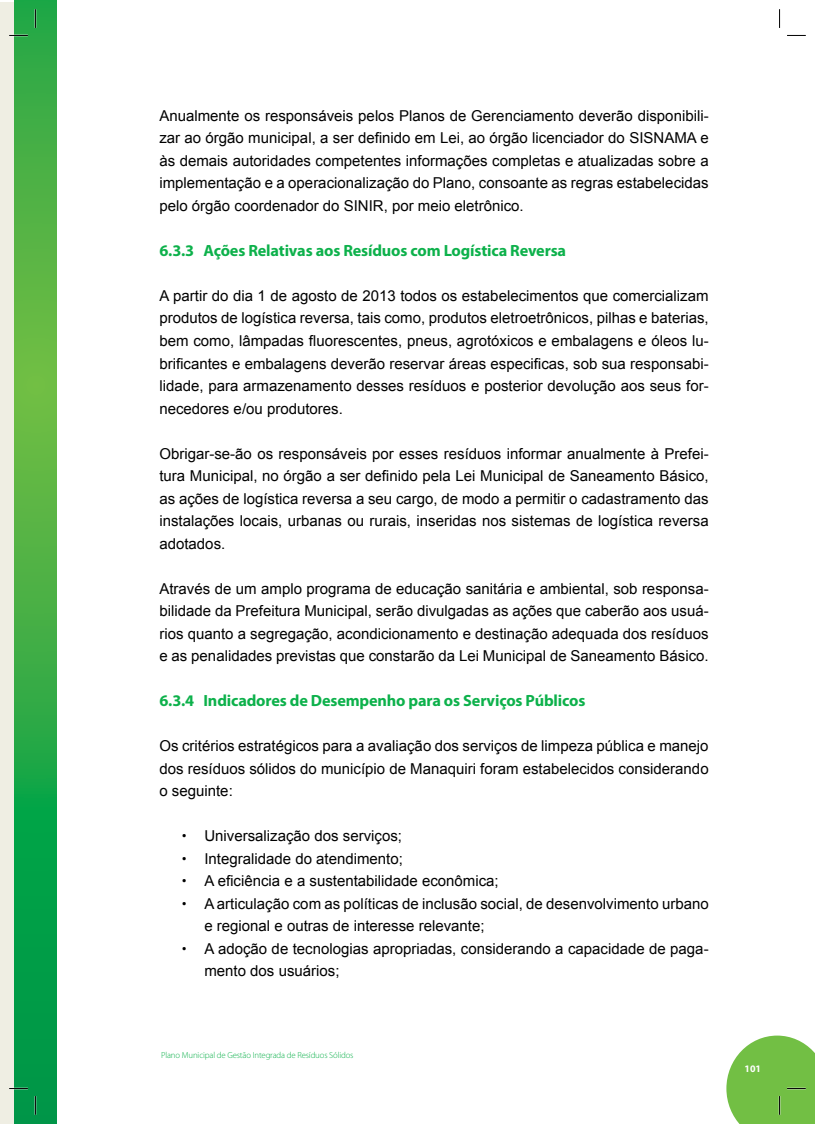
<style>
.page{position:relative;width:815px;height:1124px;background:#fff}
.page>*{position:absolute;margin:0;border:0;box-sizing:border-box;transform-origin:0 0}
.t1{font:700 16.25px "Myriad Pro";letter-spacing:-.01em;color:#0db14b}
.t2{font:15px/22.5px "Arial";color:#000;text-align:justify}
.t3{font:700 10px "Myriad Pro";color:#fff}
.t4{font:300 8.75px "Myriad Pro";letter-spacing:-.015em;color:#0db14b}
.s1{font-family:"Swiss 721 BT";font-weight:900}
</style>
<div class="page">
<div style="left:0;top:2px;width:35px;height:1121px;background:#efeee3"></div>
<svg style="left:14px;top:0;width:43px;height:1123px;background:#34ab45"></svg>
<svg style="left:9px;top:35px;width:19px;height:1px"></svg>
<svg style="left:787px;top:35px;width:19px;height:1px"></svg>
<svg style="left:9px;top:1087px;width:19px;height:2px"></svg>
<svg style="left:35px;top:9px;width:1px;height:19px"></svg>
<svg style="left:35px;top:1095px;width:1px;height:19px"></svg>
<svg style="left:779px;top:9px;width:1px;height:19px"></svg>
<svg style="left:726px;top:1035px;width:89px;height:88px;background:#83c65c"></svg>
<p class="t2" style="left:159px;top:104px;width:551px">Anualmente os responsáveis pelos Planos de Gerenciamento deverão disponibili&shy;zar ao órgão municipal, a ser definido em Lei, ao órgão licenciador do SISNAMA e às demais autoridades competentes informações completas e atualizadas sobre a implementação e a operacionalização do Plano, consoante as regras estabelecidas pelo órgão coordenador do SINIR, por meio eletrônico.</p>
<p class="t1" style="left:159px;top:241px;width:408px">6.3.3 Ações Relativas aos Resíduos com Logística Reversa</p>
<p class="t2" style="left:159px;top:284px;width:551px">A partir do dia 1 de agosto de 2013 todos os estabelecimentos que comercializam produtos de logística reversa, tais como, produtos eletroetrônicos, pilhas e baterias, bem como, lâmpadas fluorescentes, pneus, agrotóxicos e embalagens e óleos lu&shy;brificantes e embalagens deverão reservar áreas especificas, sob sua responsabi&shy;lidade, para armazenamento desses resíduos e posterior devolução aos seus for&shy;necedores e/ou produtores.</p>
<p class="t2" style="left:159px;top:442px;width:551px">Obrigar-se-ão os responsáveis por esses resíduos informar anualmente à Prefei&shy;tura Municipal, no órgão a ser definido pela Lei Municipal de Saneamento Básico, as ações de logística reversa a seu cargo, de modo a permitir o cadastramento das instalações locais, urbanas ou rurais, inseridas nos sistemas de logística reversa adotados.</p>
<p class="t2" style="left:159px;top:577px;width:551px">Através de um amplo programa de educação sanitária e ambiental, sob responsa&shy;bilidade da Prefeitura Municipal, serão divulgadas as ações que caberão aos usuá&shy;rios quanto a segregação, acondicionamento e destinação adequada dos resíduos e as penalidades previstas que constarão da Lei Municipal de Saneamento Básico.</p>
<p class="t1" style="left:159px;top:691px;width:427px">6.3.4 Indicadores de Desempenho para os Serviços Públicos</p>
<p class="t2" style="left:159px;top:734px;width:551px">Os critérios estratégicos para a avaliação dos serviços de limpeza pública e manejo dos resíduos sólidos do município de Manaquiri foram estabelecidos considerando o seguinte:</p>
<p class="t2" style="left:182px;top:824px;width:222px"><span class="s1">·</span> Universalização dos serviços;</p>
<p class="t2" style="left:182px;top:847px;width:222px"><span class="s1">·</span> Integralidade do atendimento;</p>
<p class="t2" style="left:182px;top:869px;width:318px"><span class="s1">·</span> A eficiência e a sustentabilidade econômica;</p>
<p class="t2" style="left:182px;top:892px;width:528px"><span class="s1">·</span> A articulação com as políticas de inclusão social, de desenvolvimento urbano</p>
<p class="t2" style="left:204px;top:914px;width:282px">e regional e outras de interesse relevante;</p>
<p class="t2" style="left:182px;top:937px;width:528px"><span class="s1">·</span> A adoção de tecnologias apropriadas, considerando a capacidade de paga-</p>
<p class="t2" style="left:204px;top:959px;width:137px">mento dos usuários;</p>
<p class="t4" style="left:161px;top:1050px;width:194px">Plano Municipal de Gestão Integrada de Resíduos Sólidos</p>
<p class="t3" style="left:745px;top:1062px;width:18px">101</p>
</div>
